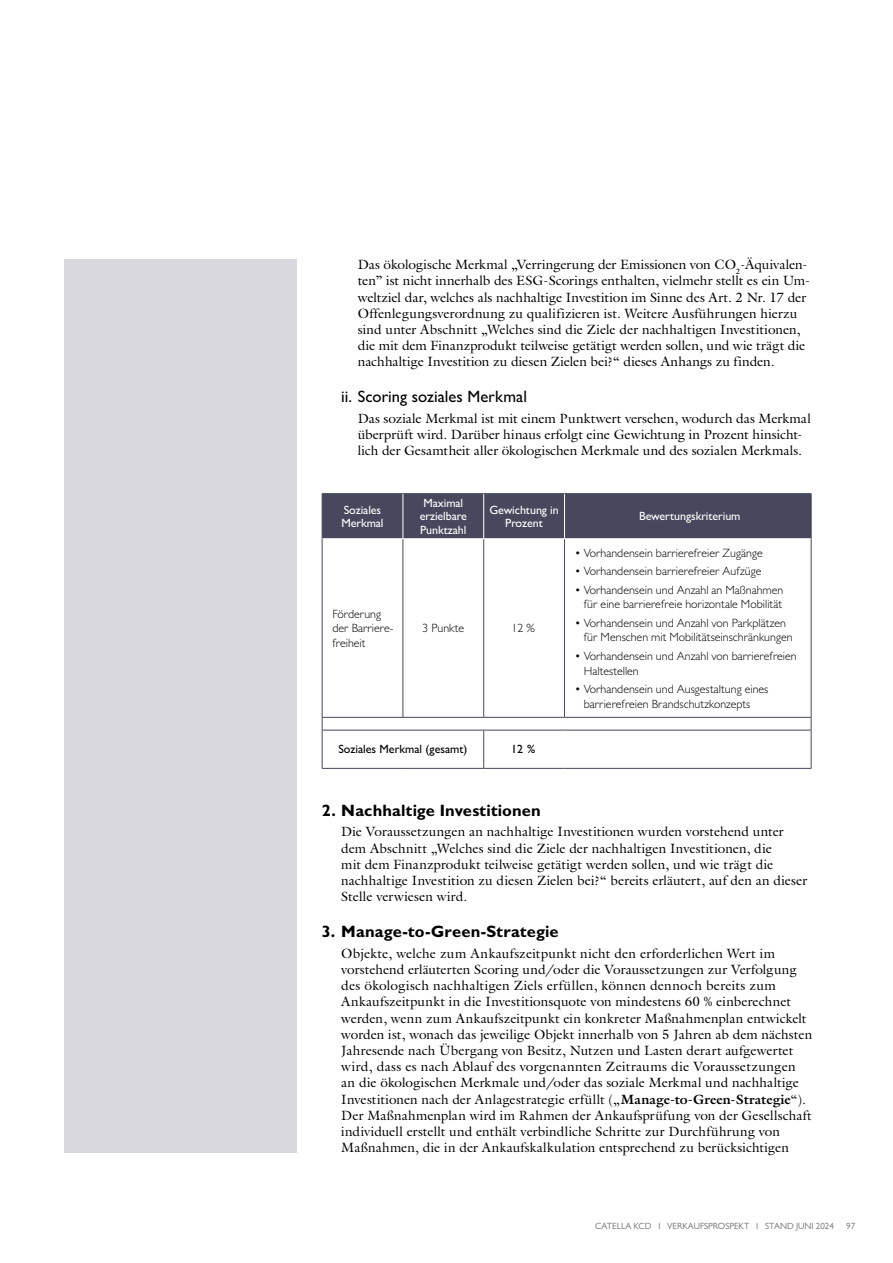
<style>
.page{position:relative;width:893px;height:1263px;background:#fff}
.page>*{position:absolute;margin:0;border:0;box-sizing:border-box;transform-origin:0 0}
.t1{font:700 16.5px "Gill Sans MT Pro";letter-spacing:.005em;color:#000}
.t2{font:500 16.5px "Gill Sans MT Pro";letter-spacing:.005em;color:#000}
.t3{font:13.5px/16.2px "Galliard";letter-spacing:.005em;color:#000}
.t4{font:300 12px/14.4px "Gill Sans MT Pro";color:#000}
.t5{font:500 12px/13.5px "Gill Sans MT Pro";letter-spacing:-.005em;color:#fff;text-align:center}
.t6{font:500 12px "Gill Sans MT Pro";color:#000}
.t7{font:9px "Gill Sans MT Pro";color:#706f6f}
.s1{font-family:"Galliard Std";font-weight:700}
</style>
<div class="page">
<div style="left:64px;top:259px;width:232px;height:893px;background:#d9d8df"></div>
<div style="left:323px;top:494px;width:488px;height:44px;background:#47475d"></div>
<hr style="left:322px;top:493px;width:81px;height:1px;background:#47475d">
<hr style="left:322px;top:494px;width:1px;height:45px;background:#47475d">
<hr style="left:403px;top:493px;width:81px;height:1px;background:#47475d">
<hr style="left:484px;top:493px;width:80px;height:1px;background:#47475d">
<hr style="left:564px;top:493px;width:247px;height:1px;background:#47475d">
<hr style="left:811px;top:494px;width:1px;height:45px;background:#47475d">
<hr style="left:322px;top:539px;width:1px;height:178px;background:#47475d">
<hr style="left:403px;top:539px;width:1px;height:178px;background:#47475d">
<hr style="left:483px;top:539px;width:1px;height:178px;background:#47475d">
<hr style="left:564px;top:539px;width:1px;height:178px;background:#47475d">
<hr style="left:811px;top:539px;width:1px;height:178px;background:#47475d">
<hr style="left:322px;top:717px;width:81px;height:1px;background:#47475d">
<svg style="left:322px;top:718px;width:1px;height:12px"></svg>
<hr style="left:403px;top:717px;width:81px;height:1px;background:#47475d">
<hr style="left:484px;top:717px;width:80px;height:1px;background:#47475d">
<hr style="left:564px;top:717px;width:247px;height:1px;background:#47475d">
<svg style="left:811px;top:718px;width:1px;height:12px"></svg>
<hr style="left:322px;top:730px;width:81px;height:1px;background:#47475d">
<hr style="left:322px;top:730px;width:1px;height:38px;background:#47475d">
<hr style="left:403px;top:730px;width:81px;height:1px;background:#47475d">
<hr style="left:484px;top:730px;width:80px;height:1px;background:#47475d">
<hr style="left:483px;top:730px;width:1px;height:38px;background:#47475d">
<hr style="left:564px;top:730px;width:247px;height:1px;background:#47475d">
<hr style="left:811px;top:730px;width:1px;height:38px;background:#47475d">
<hr style="left:322px;top:768px;width:81px;height:1px;background:#47475d">
<hr style="left:403px;top:768px;width:81px;height:1px;background:#47475d">
<hr style="left:484px;top:768px;width:80px;height:1px;background:#47475d">
<hr style="left:564px;top:768px;width:247px;height:1px;background:#47475d">
<hr style="left:403px;top:494px;width:1px;height:44px;background:#fff">
<hr style="left:483px;top:494px;width:1px;height:44px;background:#fff">
<hr style="left:564px;top:494px;width:1px;height:44px;background:#fff">
<hr style="left:322px;top:538px;width:81px;height:1px;background:#fff">
<p class="t3" style="left:358px;top:256px;width:454px">Das ökologische Merkmal „Verringerung der Emissionen von CO<sub>2</sub>-Äquivalen&shy;ten” ist nicht innerhalb des ESG-Scorings enthalten, vielmehr stellt es ein Um&shy;weltziel dar, welches als nachhaltige Investition im Sinne des Art. 2 Nr. 17 der Offenlegungsverordnung zu qualifizieren ist. Weitere Ausführungen hierzu sind unter Abschnitt „Welches sind die Ziele der nachhaltigen Investitionen, die mit dem Finanzprodukt teilweise getätigt werden sollen, und wie trägt die nachhaltige Investition zu diesen Zielen bei?“ dieses Anhangs zu finden.</p>
<p class="t2" style="left:341px;top:387px;width:187px">ii. Scoring soziales Merkmal</p>
<p class="t3" style="left:358px;top:410px;width:455px">Das soziale Merkmal ist mit einem Punktwert versehen, wodurch das Merkmal überprüft wird. Darüber hinaus erfolgt eine Gewichtung in Prozent hinsicht&shy;lich der Gesamtheit aller ökologischen Merkmale und des sozialen Merkmals.</p>
<p class="t5" style="left:341px;top:503px;width:44px;text-align:left">Soziales<br>Merkmal</p>
<p class="t5" style="left:420px;top:496px;width:49px">Maximal erzielbare<br>Punktzahl</p>
<p class="t5" style="left:489px;top:503px;width:71px">Gewichtung in<br>Prozent</p>
<p class="t5" style="left:639px;top:509px;width:103px">Bewertungskriterium</p>
<p class="t4" style="left:332px;top:606px;width:63px">Förderung der Barriere&shy;freiheit</p>
<p class="t4" style="left:422px;top:621px;width:43px">3 Punkte</p>
<p class="t4" style="left:511px;top:621px;width:25px">12 %</p>
<p class="t6" style="left:338px;top:742px;width:131px">Soziales Merkmal (gesamt)</p>
<p class="t6" style="left:511px;top:742px;width:25px">12 %</p>
<p class="t4" style="left:575px;top:545px;width:190px">• Vorhandensein barrierefreier Zugänge</p>
<p class="t4" style="left:575px;top:564px;width:188px">• Vorhandensein barrierefreier Aufzüge</p>
<p class="t4" style="left:575px;top:583px;width:210px;text-align:right">• Vorhandensein und Anzahl an Maßnahmen für eine barrierefreie horizontale Mobilität</p>
<p class="t4" style="left:584px;top:616px;width:210px;text-indent:-9px">• Vorhandensein und Anzahl von Parkplätzen für Menschen mit Mobilitätseinschränkungen</p>
<p class="t4" style="left:584px;top:649px;width:214px;text-indent:-9px">• Vorhandensein und Anzahl von barrierefreien<br>Haltestellen</p>
<p class="t4" style="left:584px;top:682px;width:186px;text-indent:-9px">• Vorhandensein und Ausgestaltung eines barrierefreien Brandschutzkonzepts</p>
<p class="t1" style="left:322px;top:800px;width:221px">2. Nachhaltige Investitionen</p>
<p class="t3" style="left:341px;top:823px;width:468px">Die Voraussetzungen an nachhaltige Investitionen wurden vorstehend unter dem Abschnitt „Welches sind die Ziele der nachhaltigen Investitionen, die<br>mit dem Finanzprodukt teilweise getätigt werden sollen, und wie trägt die nachhaltige Investition zu diesen Zielen bei?“ bereits erläutert, auf den an dieser Stelle verwiesen wird.</p>
<p class="t1" style="left:322px;top:921px;width:238px">3. Manage-to-Green-Strategie</p>
<p class="t3" style="left:341px;top:945px;width:472px">Objekte, welche zum Ankaufszeitpunkt nicht den erforderlichen Wert im vorstehend erläuterten Scoring und/oder die Voraussetzungen zur Verfolgung des ökologisch nachhaltigen Ziels erfüllen, können dennoch bereits zum Ankaufszeitpunkt in die Investitionsquote von mindestens 60 % einberechnet werden, wenn zum Ankaufszeitpunkt ein konkreter Maßnahmenplan entwickelt worden ist, wonach das jeweilige Objekt innerhalb von 5 Jahren ab dem nächsten Jahresende nach Übergang von Besitz, Nutzen und Lasten derart aufgewertet wird, dass es nach Ablauf des vorgenannten Zeitraums die Voraussetzungen an die ökologischen Merkmale und/oder das soziale Merkmal und nachhaltige Investitionen nach der Anlagestrategie erfüllt („<span class="s1">Manage-to-Green-Strategie</span>“).<br>Der Maßnahmenplan wird im Rahmen der Ankaufsprüfung von der Gesellschaft individuell erstellt und enthält verbindliche Schritte zur Durchführung von Maßnahmen, die in der Ankaufskalkulation entsprechend zu berücksichtigen</p>
<p class="t7" style="left:595px;top:1221px;width:240px">CATELLA KCD I VERKAUFSPROSPEKT I STAND JUNI 2024</p>
<p class="t7" style="left:846px;top:1221px;width:10px">97</p>
</div>
